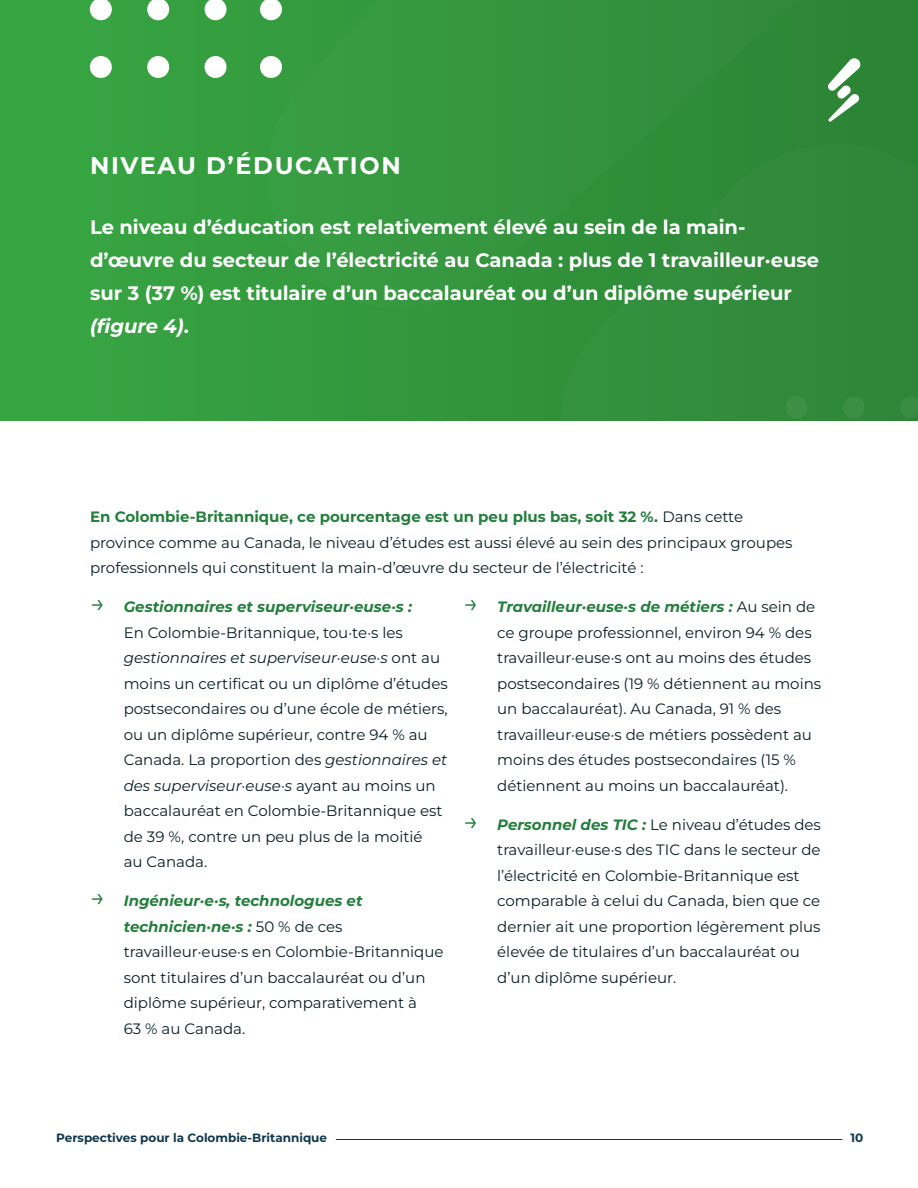
<style>
.page{position:relative;width:918px;height:1188px;background:#fff}
.page>*{position:absolute;margin:0;border:0;box-sizing:border-box;transform-origin:0 0}
.t1{font:700 24px "Montserrat";letter-spacing:.07em;color:#fff}
.t2{font:700 19.5px/33px "Montserrat";color:#fff}
.Body_Copy{font:15px/25.5px "Montserrat";color:#081e25}
.t3{font:700 12px "Montserrat";color:#0f384c}
.s1{font-style:italic}
.s2{font-weight:700;color:#247e3d}
.s3{font-size:25.5px;color:#247e3d}
.s4{font-weight:700;font-style:italic;color:#247e3d}
</style>
<div class="page">
<hr style="left:336px;top:1139px;width:506px;height:1px;background:#0f384c">
<div style="left:0;top:0;width:918px;height:420px;background:#36a241"></div>
<svg style="left:205px;top:0;width:22px;height:20px"></svg>
<svg style="left:260px;top:0;width:6px;height:19px"></svg>
<svg style="left:90px;top:0;width:22px;height:20px"></svg>
<svg style="left:147px;top:0;width:22px;height:20px"></svg>
<div style="left:205px;top:56px;width:22px;height:22px;background:#fff;border-radius:50%"></div>
<svg style="left:260px;top:56px;width:22px;height:22px"></svg>
<div style="left:90px;top:56px;width:22px;height:22px;background:#fff;border-radius:50%"></div>
<div style="left:147px;top:56px;width:22px;height:22px;background:#fff;border-radius:50%"></div>
<svg style="left:266px;top:0;width:652px;height:420px;fill:#32913c"></svg>
<svg style="left:900px;top:396px;width:18px;height:23px"></svg>
<div style="left:785px;top:396px;width:22px;height:23px;background:#3d8f45;border-radius:50%"></div>
<div style="left:843px;top:396px;width:22px;height:23px;background:#3c8e44;border-radius:50%"></div>
<h3 class="t1" style="left:90px;top:150px;width:312px">NIVEAU D’ÉDUCATION</h3>
<h3 class="t2" style="left:90px;top:210px;width:731px">Le niveau d’éducation est relativement élevé au sein de la main&shy;d’œuvre du secteur de l’électricité au Canada : plus de 1 travailleur·euse sur 3 (37 %) est titulaire d’un baccalauréat ou d’un diplôme supérieur <span class="s1">(figure 4)</span>.</h3>
<p class="Body_Copy" style="left:90px;top:504px;width:704px"><span class="s2">En Colombie-Britannique, ce pourcentage est un peu plus bas, soit 32 %.</span> Dans cette province comme au Canada, le niveau d’études est aussi élevé au sein des principaux groupes professionnels qui constituent la main-d’œuvre du secteur de l’électricité :</p>
<p class="Body_Copy" style="left:124px;top:594px;width:326px;text-indent:-34px"><span class="s3">→</span> <span class="s4">Gestionnaires et superviseur·euse·s :<br></span>En Colombie-Britannique, tou·te·s les <span class="s1">gestionnaires et superviseur·euse·s</span> ont au moins un certificat ou un diplôme d’études postsecondaires ou d’une école de métiers, ou un diplôme supérieur, contre 94 % au Canada. La proportion des <span class="s1">gestionnaires et des superviseur·euse·s</span> ayant au moins un baccalauréat en Colombie-Britannique est de 39 %, contre un peu plus de la moitié<br>au Canada.</p>
<p class="Body_Copy" style="left:124px;top:888px;width:321px;text-indent:-34px"><span class="s3">→</span> <span class="s4">Ingénieur·e·s, technologues et technicien·ne·s :</span> 50 % de ces travailleur·euse·s en Colombie-Britannique sont titulaires d’un baccalauréat ou d’un diplôme supérieur, comparativement à<br>63 % au Canada.</p>
<p class="Body_Copy" style="left:497px;top:594px;width:325px;text-indent:-34px"><span class="s3">→</span> <span class="s4">Travailleur·euse·s de métiers :</span> Au sein de ce groupe professionnel, environ 94 % des travailleur·euse·s ont au moins des études postsecondaires (19 % détiennent au moins un baccalauréat). Au Canada, 91 % des travailleur·euse·s de métiers possèdent au moins des études postsecondaires (15 % détiennent au moins un baccalauréat).</p>
<p class="Body_Copy" style="left:497px;top:811px;width:325px;text-indent:-34px"><span class="s3">→</span> <span class="s4">Personnel des TIC :</span> Le niveau d’études des travailleur·euse·s des TIC dans le secteur de l’électricité en Colombie-Britannique est comparable à celui du Canada, bien que ce dernier ait une proportion légèrement plus élevée de titulaires d’un baccalauréat ou d’un diplôme supérieur.</p>
<p class="t3" style="left:56px;top:1130px;width:272px">Perspectives pour la Colombie-Britannique</p>
<p class="t3" style="left:850px;top:1130px;width:14px">10</p>
</div>
